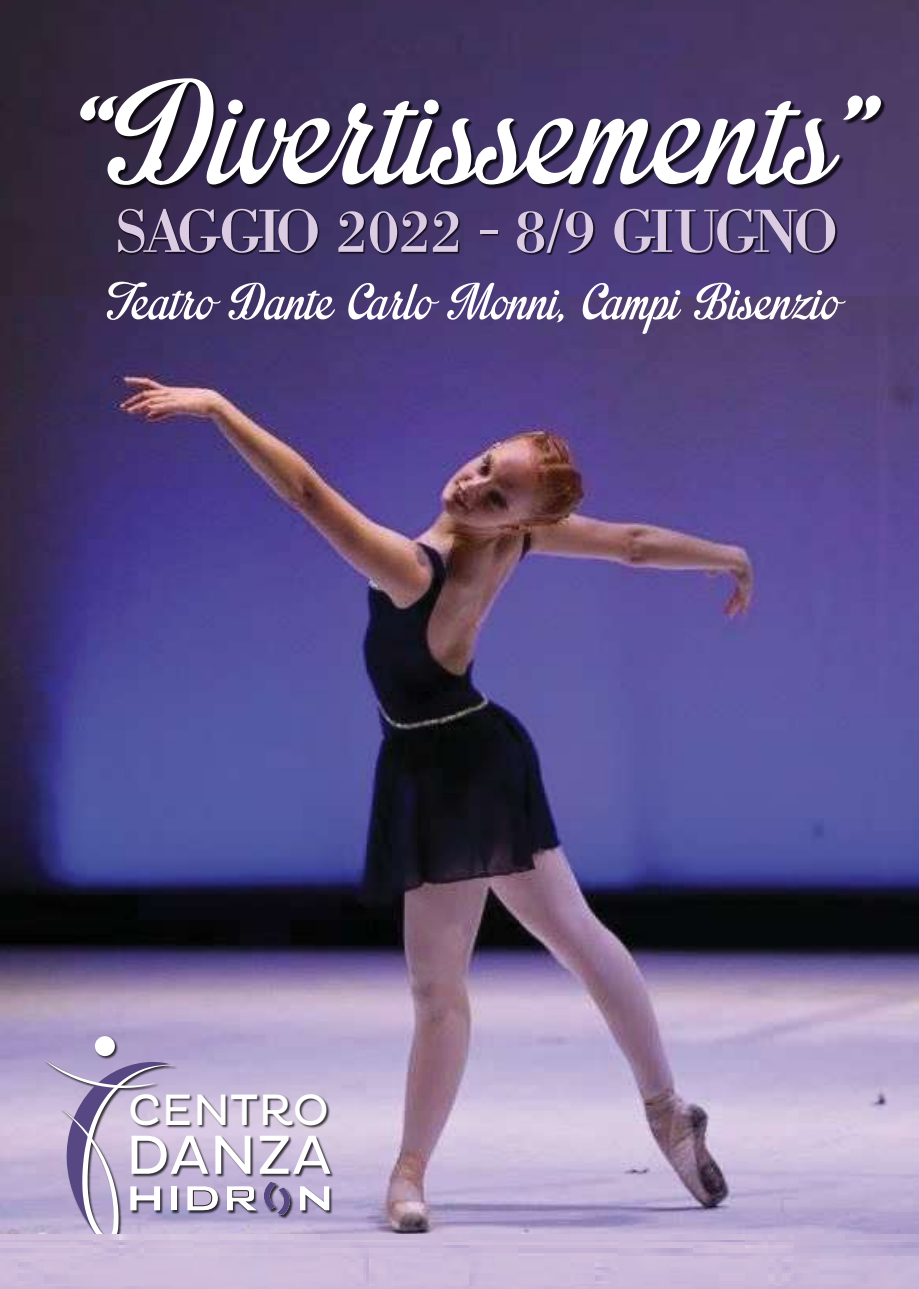
<style>
.page{position:relative;width:919px;height:1289px;background:#fff}
.page>*{position:absolute;margin:0;border:0;box-sizing:border-box;transform-origin:0 0}
.t1{font:201px "Impregnable Personal Use Only";color:#fff}
.t2{font:69.75px "Impregnable Personal Use Only";color:#fff}
.t3{font:62.85px "Bodoni XT";letter-spacing:-.09em;color:#dbcbe3}
.t4{font:55.95px "Pluto";color:#fff}
.t5{font:44.7px "Pluto";color:#fff}
</style>
<div class="page">
<img style="left:0;top:295px;width:918px;height:939px">
<img style="left:0;top:0;width:918px;height:295px">
<img style="left:72px;top:30px;width:814px;height:201px">
<img style="left:114px;top:199px;width:727px;height:72px">
<img style="left:43px;top:1035px;width:303px;height:199px">
<div style="left:95px;top:1036px;width:20px;height:20px;background:#fff;border-radius:50%"></div>
<svg style="left:44px;top:1059px;width:131px;height:175px;background:#afa2c2"></svg>
<div style="left:171px;top:1186px;width:6px;height:24px;background:#fff"></div>
<svg style="left:187px;top:1186px;width:31px;height:24px"></svg>
<svg style="left:227px;top:1186px;width:29px;height:24px"></svg>
<svg style="left:300px;top:1186px;width:29px;height:24px"></svg>
<svg style="left:264px;top:1181px;width:26px;height:33px"></svg>
<h1 class="t1" style="left:71px;top:44px;width:800px">“Divertissements”</h1>
<p class="t3" style="left:114px;top:193px;width:726px">SAGGIO 2022 - 8/9 GIUGNO</p>
<p class="t2" style="left:107px;top:271px;width:734px">Teatro Dante Carlo Monni, Campi Bisenzio</p>
<p class="t5" style="left:128px;top:1084px;width:203px">CENTRO</p>
<p class="t4" style="left:126px;top:1122px;width:207px">DANZA</p>
</div>
